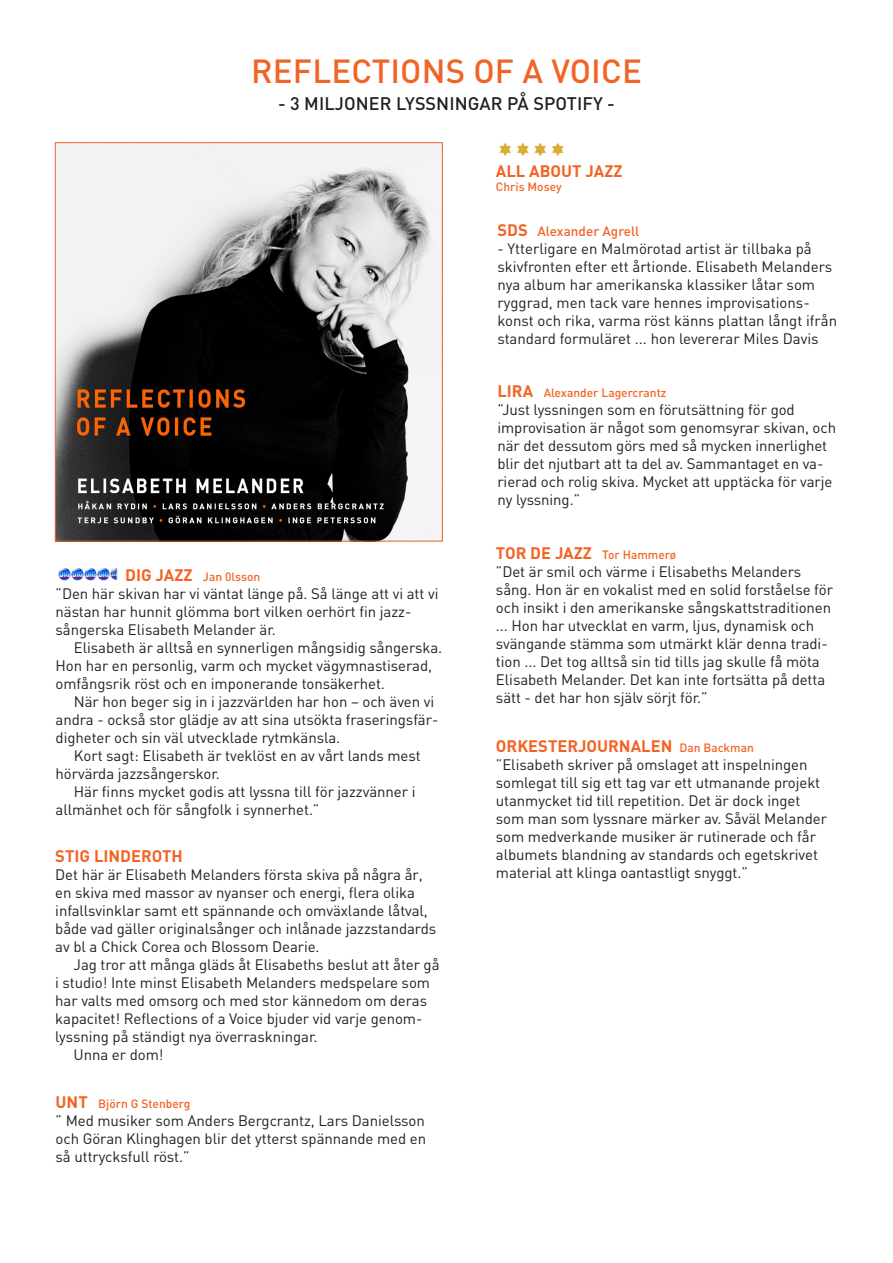
<style>
.page{position:relative;width:893px;height:1263px;background:#fff}
.page>*{position:absolute;margin:0;border:0;box-sizing:border-box;transform-origin:0 0}
.t1{font:500 33px "DIN";letter-spacing:.005em;color:#f26426}
.t2{font:500 18px "DIN";letter-spacing:.005em;color:#231f20}
.t3{font:700 16.5px "DIN";color:#f26426}
.t4{font:15px/18px "DIN";letter-spacing:-.005em;color:#231f20}
.t5{font:500 13.5px "DIN";color:#f26426}
.t6{font:500 12px "DIN";color:#f26426}
.s1{font-weight:700;font-size:16.5px}
.s2{font-weight:500;font-size:12px}
</style>
<div class="page">
<img style="left:57px;top:144px;width:384px;height:395px">
<div style="left:55px;top:142px;width:388px;height:399px;border:1px solid #f26426"></div>
<img style="left:58px;top:568px;width:60px;height:13px">
<img style="left:499px;top:142px;width:65px;height:15px">
<p class="t1" style="left:251px;top:50px;width:392px">REFLECTIONS OF A VOICE</p>
<p class="t2" style="left:278px;top:92px;width:338px">- 3 MILJONER LYSSNINGAR PÅ SPOTIFY -</p>
<p class="t3" style="left:496px;top:160px;width:128px">ALL ABOUT JAZZ</p>
<p class="t6" style="left:496px;top:179px;width:67px">Chris Mosey</p>
<p class="t6" style="left:125px;top:569px;width:137px"><span class="s1">DIG JAZZ</span> Jan 0lsson</p>
<p class="t4" style="left:56px;top:585px;width:384px">”Den här skivan har vi väntat länge på. Så länge att vi att vi nästan har hunnit glömma bort vilken oerhört fin jazz&shy;sångerska Elisabeth Melander är.</p>
<p class="t4" style="left:74px;top:639px;width:370px">Elisabeth är alltså en synnerligen mångsidig sångerska.</p>
<p class="t4" style="left:56px;top:657px;width:378px">Hon har en personlig, varm och mycket vägymnastiserad,</p>
<p class="t4" style="left:56px;top:675px;width:331px">omfångsrik röst och en imponerande tonsäkerhet.</p>
<p class="t4" style="left:74px;top:693px;width:362px">När hon beger sig in i jazzvärlden har hon – och även vi</p>
<p class="t4" style="left:56px;top:711px;width:384px">andra - också stor glädje av att sina utsökta fraseringsfär-</p>
<p class="t4" style="left:56px;top:729px;width:286px">digheter och sin väl utvecklade rytmkänsla.</p>
<p class="t4" style="left:56px;top:747px;width:367px;text-indent:18px">Kort sagt: Elisabeth är tveklöst en av vårt lands mest hörvärda jazzsångerskor.</p>
<p class="t4" style="left:56px;top:783px;width:361px;text-indent:18px">Här finns mycket godis att lyssna till för jazzvänner i allmänhet och för sångfolk i synnerhet.”</p>
<p class="t3" style="left:55px;top:845px;width:129px">STIG LINDEROTH</p>
<p class="t4" style="left:55px;top:866px;width:382px">Det här är Elisabeth Melanders första skiva på några år, en skiva med massor av nyanser och energi, flera olika infallsvinklar samt ett spännande och omväxlande låtval, både vad gäller originalsånger och inlånade jazzstandards av bl a Chick Corea och Blossom Dearie.</p>
<p class="t4" style="left:55px;top:956px;width:386px;text-indent:18px">Jag tror att många gläds åt Elisabeths beslut att åter gå i studio! Inte minst Elisabeth Melanders medspelare som har valts med omsorg och med stor kännedom om deras kapacitet! Reflections of a Voice bjuder vid varje genom&shy;lyssning på ständigt nya överraskningar.</p>
<p class="t4" style="left:74px;top:1046px;width:91px">Unna er dom!</p>
<p class="t6" style="left:56px;top:1096px;width:136px"><span class="s1">UNT</span> Björn G Stenberg</p>
<p class="t4" style="left:56px;top:1111px;width:372px;text-align:justify">” Med musiker som Anders Bergcrantz, Lars Danielsson och Göran Klinghagen blir det ytterst spännande med en så uttrycksfull röst.”</p>
<p class="t5" style="left:497px;top:222px;width:144px"><span class="s1">SDS</span> Alexander Agrell</p>
<p class="t4" style="left:497px;top:239px;width:341px">- Ytterligare en Malmörotad artist är tillbaka på skivfronten efter ett årtionde. Elisabeth Melanders nya album har amerikanska klassiker låtar som ryggrad, men tack vare hennes improvisations&shy;konst och rika, varma röst känns plattan långt ifrån standard formuläret ... hon levererar Miles Davis</p>
<p class="t6" style="left:497px;top:385px;width:171px"><span class="s1">LIRA</span> Alexander Lagercrantz</p>
<p class="t4" style="left:497px;top:400px;width:340px">”Just lyssningen som en förutsättning för god improvisation är något som genomsyrar skivan, och när det dessutom görs med så mycken innerlighet blir det njutbart att ta del av. Sammantaget en va&shy;rierad och rolig skiva. Mycket att upptäcka för varje ny lyssning.”</p>
<p class="t6" style="left:496px;top:547px;width:182px"><span class="s1">TOR DE JAZZ</span> Tor Hammerø</p>
<p class="t4" style="left:496px;top:563px;width:339px">”Det är smil och värme i Elisabeths Melanders sång. Hon är en vokalist med en solid forståelse för och insikt i den amerikanske sångskattstraditionen ... Hon har utvecklat en varm, ljus, dynamisk och svängande stämma som utmärkt klär denna tradi&shy;tion ... Det tog alltså sin tid tills jag skulle få möta Elisabeth Melander. Det kan inte fortsätta på detta sätt - det har hon själv sörjt för.”</p>
<p class="t3" style="left:496px;top:736px;width:259px">ORKESTERJOURNALEN <span class="s2">Dan Backman</span></p>
<p class="t4" style="left:496px;top:756px;width:333px">”Elisabeth skriver på omslaget att inspelningen somlegat till sig ett tag var ett utmanande projekt utanmycket tid till repetition. Det är dock inget som man som lyssnare märker av. Såväl Melander som medverkande musiker är rutinerade och får albumets blandning av standards och egetskrivet material att klinga oantastligt snyggt.”</p>
</div>
